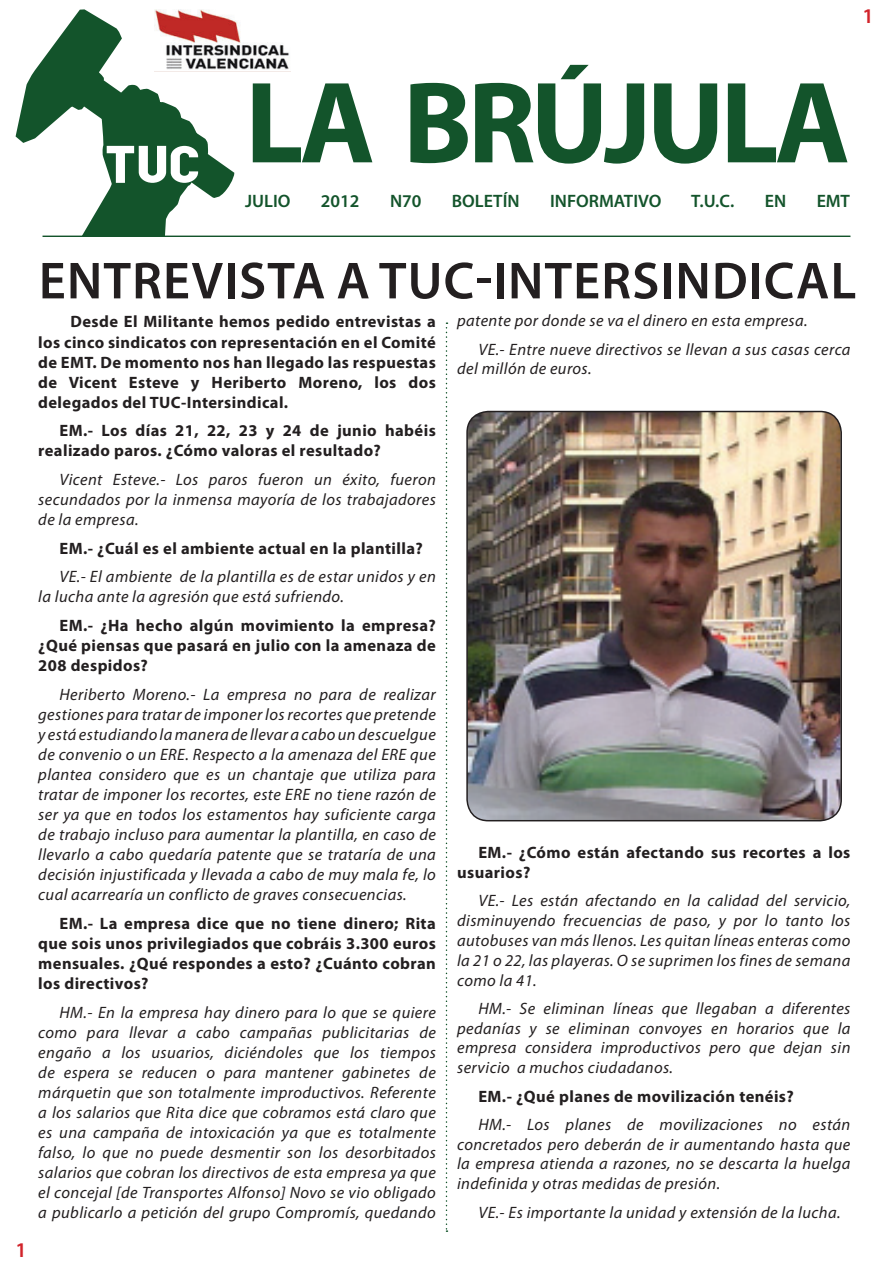
<style>
.page{position:relative;width:893px;height:1263px;background:#fff}
.page>*{position:absolute;margin:0;border:0;box-sizing:border-box;transform-origin:0 0}
.t1{font:700 117px "Myriad Pro";letter-spacing:-.04em;color:#13542b}
.t2{font:600 52.5px "Myriad Pro";color:#231f20}
.t3{font:600 21px "Myriad Pro";color:#d1232a}
.t4{font:600 18px "Myriad Pro";color:#13542b}
.t5{font:italic 16.5px/20.1px "Myriad Pro";letter-spacing:.025em;color:#231f20;text-align:justify}
.t6{font:700 16.5px/20.1px "Myriad Pro";letter-spacing:.025em;color:#231f20;text-align:justify}
</style>
<div class="page">
<hr style="left:43px;top:236px;width:807px;height:1px;background:#13542b">
<svg style="left:15px;top:9px;width:221px;height:228px"></svg>
<svg style="left:446px;top:322px;width:1px;height:910px"></svg>
<img style="left:154px;top:9px;width:137px;height:63px">
<img style="left:467px;top:411px;width:374px;height:410px">
<div style="left:466px;top:411px;width:376px;height:410px;border:2px solid #231f20;border-radius:21px"></div>
<p class="t3" style="left:862px;top:3px;width:13px">1</p>
<h1 class="t1" style="left:245px;top:47px;width:606px">LA BRÚJULA</h1>
<p class="t4" style="left:245px;top:189px;width:47px">JULIO</p>
<p class="t4" style="left:321px;top:189px;width:40px">2012</p>
<p class="t4" style="left:390px;top:189px;width:33px">N70</p>
<p class="t4" style="left:452px;top:189px;width:69px">BOLETÍN</p>
<p class="t4" style="left:550px;top:189px;width:113px">INFORMATIVO</p>
<p class="t4" style="left:691px;top:189px;width:45px">T.U.C.</p>
<p class="t4" style="left:765px;top:189px;width:23px">EN</p>
<p class="t4" style="left:817px;top:189px;width:35px">EMT</p>
<p class="t3" style="left:16px;top:1236px;width:13px">1</p>
<h2 class="t2" style="left:39px;top:247px;width:29px">ENTREVI</h2>
<h2 class="t2" style="left:239px;top:247px;width:282px">STA ATUC-INTER</h2>
<h2 class="t2" style="left:632px;top:247px;width:144px">SIN DICAL</h2>
<p class="t5" style="left:478px;top:306px;width:374px;line-height:28.3px;text-indent:-21px">patente por donde se va el dinero en esta empresa.<br>VE.- Entre nueve directivos se llevan a sus casas cerca</p>
<p class="t5" style="left:457px;top:359px;width:136px">del millón de euros.</p>
<p class="t6" style="left:38px;top:311px;width:399px;text-indent:32px">Desde El Militante hemos pedido entrevistas a los cinco sindicatos con representación en el Comité de EMT. De momento nos han llegado las respuestas de Vicent Esteve y Heriberto Moreno, los dos delegados del TUC-Intersindical.</p>
<p class="t6" style="left:38px;top:420px;width:399px;text-indent:21px">EM.- Los días 21, 22, 23 y 24 de junio habéis realizado paros. ¿Cómo valoras el resultado?</p>
<p class="t5" style="left:38px;top:469px;width:399px;text-indent:21px">Vicent Esteve.- Los paros fueron un éxito, fueron secundados por la inmensa mayoría de los trabajadores de la empresa.</p>
<p class="t6" style="left:60px;top:537px;width:365px">EM.- ¿Cuál es el ambiente actual en la plantilla?</p>
<p class="t5" style="left:38px;top:566px;width:399px;text-indent:21px">VE.- El ambiente de la plantilla es de estar unidos y en la lucha ante la agresión que está sufriendo.</p>
<p class="t6" style="left:38px;top:615px;width:399px;text-indent:21px">EM.- ¿Ha hecho algún movimiento la empresa? ¿Qué piensas que pasará en julio con la amenaza de 208 despidos?</p>
<p class="t5" style="left:38px;top:684px;width:399px;text-indent:21px">Heriberto Moreno.- La empresa no para de realizar gestiones para tratar de imponer los recortes que pretende y está estudiando la manera de llevar a cabo un descuelgue de convenio o un ERE. Respecto a la amenaza del ERE que plantea considero que es un chantaje que utiliza para tratar de imponer los recortes, este ERE no tiene razón de ser ya que en todos los estamentos hay suficiente carga de trabajo incluso para aumentar la plantilla, en caso de llevarlo a cabo quedaría patente que se trataría de una decisión injustificada y llevada a cabo de muy mala fe, lo cual acarrearía un conflicto de graves consecuencias.</p>
<p class="t6" style="left:38px;top:913px;width:399px;text-indent:21px">EM.- La empresa dice que no tiene dinero; Rita que sois unos privilegiados que cobráis 3.300 euros mensuales. ¿Qué respondes a esto? ¿Cuánto cobran los directivos?</p>
<p class="t5" style="left:38px;top:1002px;width:399px;text-indent:21px">HM.- En la empresa hay dinero para lo que se quiere como para llevar a cabo campañas publicitarias de engaño a los usuarios, diciéndoles que los tiempos de espera se reducen o para mantener gabinetes de márquetin que son totalmente improductivos. Referente a los salarios que Rita dice que cobramos está claro que es una campaña de intoxicación ya que es totalmente falso, lo que no puede desmentir son los desorbitados salarios que cobran los directivos de esta empresa ya que el concejal [de Transportes Alfonso] Novo se vio obligado a publicarlo a petición del grupo Compromís, quedando</p>
<p class="t6" style="left:457px;top:842px;width:395px;text-indent:21px">EM.- ¿Cómo están afectando sus recortes a los usuarios?</p>
<p class="t5" style="left:457px;top:891px;width:395px;text-indent:21px">VE.- Les están afectando en la calidad del servicio, disminuyendo frecuencias de paso, y por lo tanto los autobuses van más llenos. Les quitan líneas enteras como la 21 o 22, las playeras. O se suprimen los fines de semana como la 41.</p>
<p class="t5" style="left:457px;top:998px;width:395px;text-indent:21px">HM.- Se eliminan líneas que llegaban a diferentes pedanías y se eliminan convoyes en horarios que la empresa considera improductivos pero que dejan sin servicio a muchos ciudadanos.</p>
<p class="t6" style="left:478px;top:1085px;width:317px">EM.- ¿Qué planes de movilización tenéis?</p>
<p class="t5" style="left:457px;top:1114px;width:395px;text-indent:21px">HM.- Los planes de movilizaciones no están concretados pero deberán de ir aumentando hasta que la empresa atienda a razones, no se descarta la huelga indefinida y otras medidas de presión.</p>
<p class="t5" style="left:478px;top:1202px;width:364px">VE.- Es importante la unidad y extensión de la lucha.</p>
</div>
